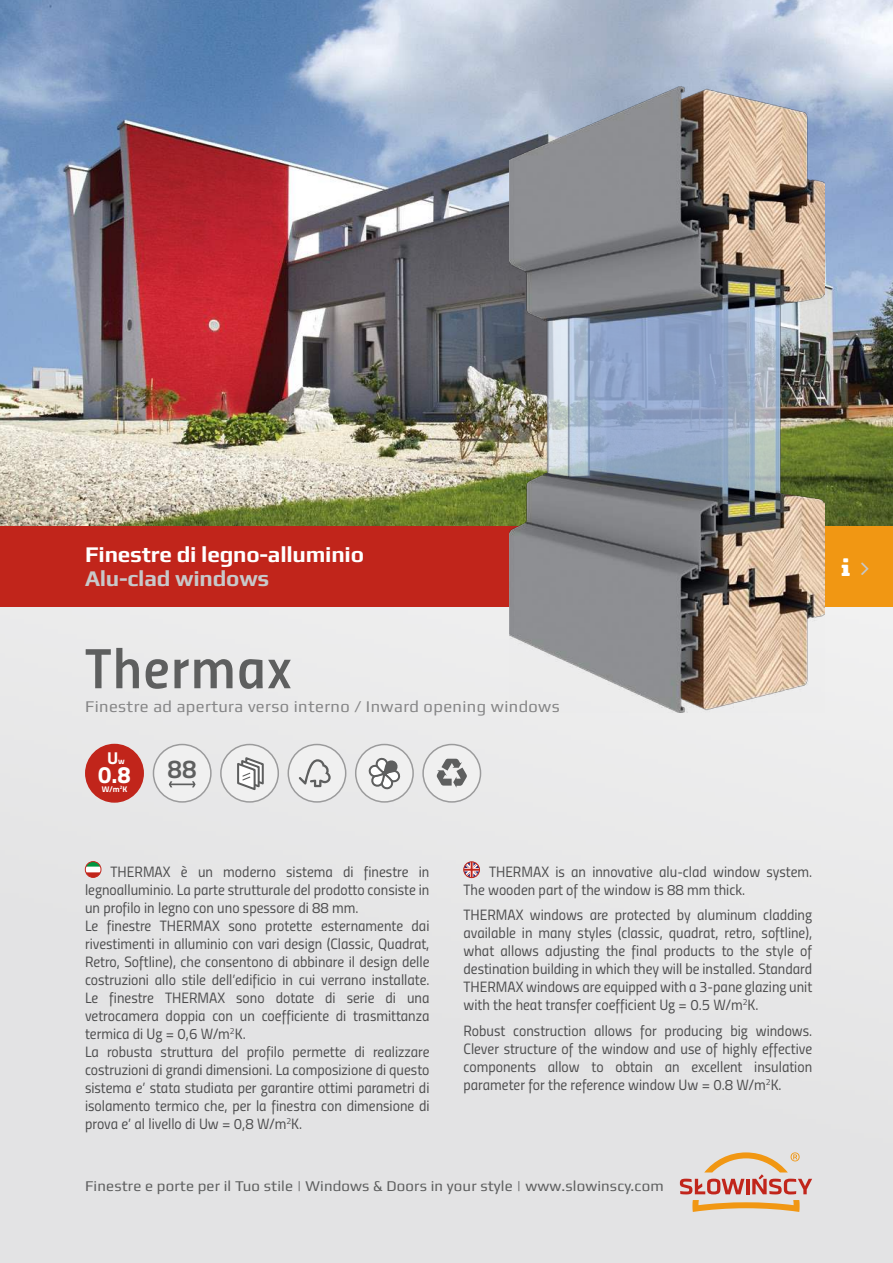
<style>
.page{position:relative;width:893px;height:1263px;background:#fff}
.page>*{position:absolute;margin:0;border:0;box-sizing:border-box;transform-origin:0 0}
.t1{font:57px "Titillium Semibold Upright";letter-spacing:.025em;color:#5e5f5f}
.t2{font:600 25.95px "Titillium";color:#5e5f5f}
.t3{font:700 23.7px "Titillium";color:#fff}
.t4{font:700 22.5px "Play";letter-spacing:-.01em;color:#fff}
.t5{font:700 22.5px "Play";letter-spacing:-.01em;color:#c8c8c9}
.t6{font:700 17.25px "Titillium";color:#fff}
.t7{font:16.5px "Play";letter-spacing:.025em;color:#868687}
.t8{font:15px/18px "Titillium Regular Upright";color:#4d4d4e}
.t9{font:15px "Play";letter-spacing:.01em;color:#5e5f5f}
.t10{font:700 8.25px "Titillium";color:#fff}
.s1{font-size:8.55px}
</style>
<div class="page">
<div style="left:0;top:607px;width:893px;height:656px;background:#e5e5e6"></div>
<svg style="left:680px;top:1152px;width:132px;height:60px;background:#e0bea8"></svg>
<img style="left:0;top:0;width:893px;height:526px">
<div style="left:0;top:526px;width:893px;height:81px;background:#c1251b"></div>
<div style="left:782px;top:526px;width:111px;height:81px;background:#f19713"></div>
<div style="left:423px;top:744px;width:57px;height:58px;background:#f0f0f0;border-radius:50%"></div>
<div style="left:422px;top:744px;width:59px;height:59px;border:2px solid #9b9b9c;border-radius:50%"></div>
<svg style="left:437px;top:759px;width:30px;height:29px"></svg>
<div style="left:221px;top:744px;width:57px;height:58px;background:#f0f0f0;border-radius:50%"></div>
<div style="left:220px;top:744px;width:59px;height:59px;border:2px solid #9b9b9c;border-radius:50%"></div>
<svg style="left:237px;top:757px;width:27px;height:33px"></svg>
<div style="left:288px;top:744px;width:58px;height:58px;background:#f0f0f0;border-radius:50%"></div>
<div style="left:288px;top:744px;width:58px;height:59px;border:2px solid #9b9b9c;border-radius:50%"></div>
<svg style="left:299px;top:759px;width:32px;height:28px"></svg>
<div style="left:356px;top:744px;width:57px;height:58px;background:#f0f0f0;border-radius:50%"></div>
<div style="left:355px;top:744px;width:59px;height:59px;border:2px solid #9b9b9c;border-radius:50%"></div>
<svg style="left:369px;top:757px;width:31px;height:33px"></svg>
<div style="left:153px;top:744px;width:58px;height:58px;background:#f0f0f0;border-radius:50%"></div>
<div style="left:153px;top:744px;width:59px;height:59px;border:2px solid #9b9b9c;border-radius:50%"></div>
<hr style="left:170px;top:783px;width:24px;height:2px;background:#5e5f5f">
<svg style="left:192px;top:781px;width:4px;height:6px"></svg>
<svg style="left:169px;top:781px;width:3px;height:6px"></svg>
<div style="left:86px;top:744px;width:57px;height:58px;background:#c1251b;border-radius:50%"></div>
<div style="left:85px;top:744px;width:59px;height:59px;border:2px solid #c1251b;border-radius:50%"></div>
<svg style="left:464px;top:862px;width:15px;height:16px"></svg>
<div style="left:463px;top:861px;width:17px;height:17px;border:1px solid #c1251b;border-radius:50%"></div>
<svg style="left:85px;top:861px;width:16px;height:16px"></svg>
<svg style="left:86px;top:861px;width:14px;height:5px"></svg>
<svg style="left:86px;top:872px;width:14px;height:5px"></svg>
<div style="left:85px;top:861px;width:16px;height:17px;border:1px solid #c1251b;border-radius:50%"></div>
<img style="left:510px;top:86px;width:315px;height:626px">
<h3 class="t4" style="left:85px;top:546px;width:280px">Finestre di legno-alluminio</h3>
<h3 class="t5" style="left:85px;top:570px;width:186px">Alu-clad windows</h3>
<h1 class="t1" style="left:85px;top:635px;width:208px">Thermax</h1>
<p class="t7" style="left:85px;top:701px;width:476px">Finestre ad apertura verso interno / Inward opening windows</p>
<p class="t6" style="left:107px;top:748px;width:19px">U<span class="s1">w</span></p>
<h3 class="t3" style="left:98px;top:761px;width:34px">0.8</h3>
<p class="t10" style="left:102px;top:784px;width:27px">W/m<sup>2</sup>K</p>
<h2 class="t2" style="left:168px;top:759px;width:31px">88</h2>
<p class="t8" style="left:85px;top:864px;width:346px;text-indent:26px">THERMAX è un moderno sistema di finestre in legnoalluminio. La parte strutturale del prodotto consiste in un profilo in legno con uno spessore di 88 mm.<br>Le finestre THERMAX sono protette esternamente dai rivestimenti in alluminio con vari design (Classic, Quadrat, Retro, Softline), che consentono di abbinare il design delle costruzioni allo stile dell’edificio in cui verrano installate.<br>Le finestre THERMAX sono dotate di serie di una vetrocamera doppia con un coefficiente di trasmittanza termica di Ug = 0,6 W/m<sup>2</sup>K.<br>La robusta struttura del profilo permette di realizzare costruzioni di grandi dimensioni. La composizione di questo sistema e’ stata studiata per garantire ottimi parametri di isolamento termico che, per la finestra con dimensione di prova e’ al livello di Uw = 0,8 W/m<sup>2</sup>K.</p>
<p class="t8" style="left:463px;top:864px;width:350px;text-indent:26px">THERMAX is an innovative alu-clad window system.<br>The wooden part of the window is 88 mm thick.</p>
<p class="t8" style="left:463px;top:907px;width:350px;text-align:justify">THERMAX windows are protected by aluminum cladding available in many styles (classic, quadrat, retro, softline), what allows adjusting the final products to the style of destination building in which they will be installed. Standard THERMAX windows are equipped with a 3-pane glazing unit with the heat transfer coefficient Ug = 0.5 W/m<sup>2</sup>K.</p>
<p class="t8" style="left:463px;top:1023px;width:350px;text-align:justify">Robust construction allows for producing big windows.<br>Clever structure of the window and use of highly effective components allow to obtain an excellent insulation parameter for the reference window Uw = 0.8 W/m<sup>2</sup>K.</p>
<p class="t9" style="left:85px;top:1180px;width:580px">Finestre e porte per il Tuo stile | Windows &amp; Doors in your style | www.slowinscy.com</p>
</div>
